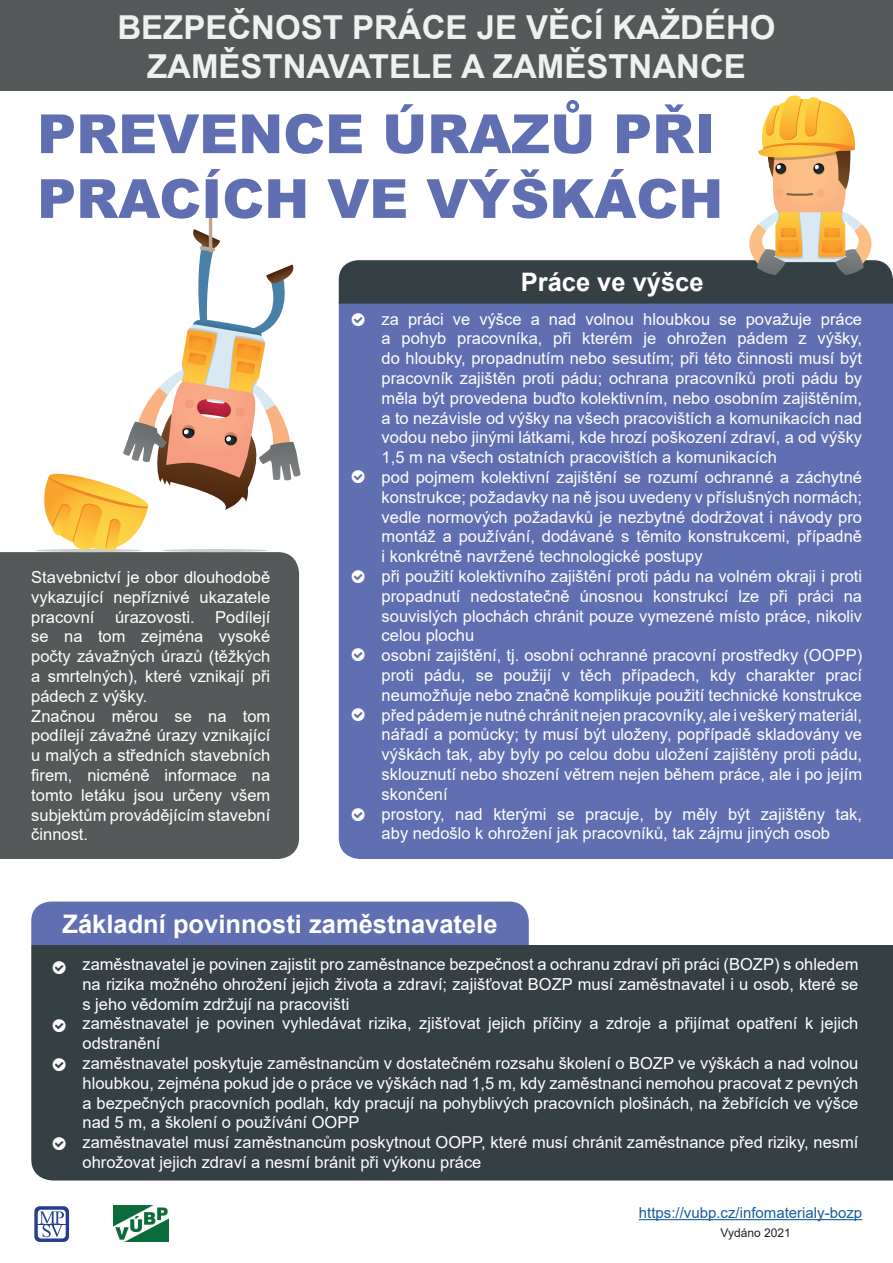
<style>
.page{position:relative;width:893px;height:1263px;background:#fff}
.page>*{position:absolute;margin:0;border:0;box-sizing:border-box;transform-origin:0 0}
.t1{font:900 54px/64.8px "Arial";color:#5f6fb1}
.t2{font:700 33px/39.6px "Arial";color:#eff0f0;text-align:center}
.t3{font:700 25.5px "Arial";color:#fff}
.t4{font:16.5px/19.8px "Arial";color:#fff}
.t5{font:15px "Arial";color:#175d9e}
.t6{font:12px "Arial";color:#231f20}
</style>
<div class="page">
<div style="left:339px;top:304px;width:554px;height:555px;background:#5f6fb1"></div>
<div style="left:0;top:552px;width:299px;height:307px;background:#55595a"></div>
<hr style="left:161px;top:549px;width:107px;height:3px;background:#cccece;border-radius:50%">
<hr style="left:36px;top:549px;width:106px;height:3px;background:#cccece;border-radius:50%">
<svg style="left:43px;top:215px;width:258px;height:336px"></svg>
<div style="left:0;top:0;width:893px;height:91px;background:#55595a"></div>
<hr style="left:639px;top:1219px;width:223px;height:1px;background:#175d9e">
<div style="left:31px;top:945px;width:862px;height:235px;background:#354045"></div>
<div style="left:31px;top:901px;width:498px;height:44px;background:#5f6fb1"></div>
<svg style="left:339px;top:96px;width:554px;height:208px"></svg>
<img style="left:114px;top:1206px;width:55px;height:35px">
<svg style="left:34px;top:1206px;width:35px;height:36px"></svg>
<svg style="left:53px;top:1058px;width:13px;height:13px"></svg>
<svg style="left:53px;top:1019px;width:13px;height:13px"></svg>
<svg style="left:53px;top:961px;width:13px;height:13px"></svg>
<svg style="left:53px;top:1137px;width:13px;height:13px"></svg>
<svg style="left:352px;top:470px;width:13px;height:13px"></svg>
<svg style="left:352px;top:314px;width:13px;height:12px"></svg>
<svg style="left:352px;top:808px;width:13px;height:13px"></svg>
<svg style="left:352px;top:648px;width:13px;height:13px"></svg>
<svg style="left:352px;top:570px;width:13px;height:13px"></svg>
<svg style="left:352px;top:708px;width:13px;height:13px"></svg>
<h2 class="t2" style="left:117px;top:8px;width:660px">BEZPEČNOST PRÁCE JE VĚCÍ KAŽDÉHO<br>ZAMĚSTNAVATELE A ZAMĚSTNANCE</h2>
<h1 class="t1" style="left:37px;top:100px;width:688px">PREVENCE ÚRAZŮ PŘI<br>PRACÍCH VE VÝŠKÁCH</h1>
<p class="t4" style="left:31px;top:567px;width:240px">Stavebnictví je obor dlouhodobě vykazující nepříznivé ukazatele pracovní úrazovosti. Podílejí se na tom zejména vysoké počty závažných úrazů (těžkých a smrtelných), které vznikají při pádech z výšky.<br>Značnou měrou se na tom podílejí závažné úrazy vznikající u malých a středních stavebních firem, nicméně informace na tomto letáku jsou určeny všem subjektům provádějícím stavební činnost.</p>
<h3 class="t3" style="left:521px;top:265px;width:184px">Práce ve výšce</h3>
<p class="t4" style="left:382px;top:309px;width:482px">za práci ve výšce a nad volnou hloubkou se považuje práce a pohyb pracovníka, při kterém je ohrožen pádem z výšky, do hloubky, propadnutím nebo sesutím; při této činnosti musí být pracovník zajištěn proti pádu; ochrana pracovníků proti pádu by měla být provedena buďto kolektivním, nebo osobním zajištěním, a to nezávisle od výšky na všech pracovištích a komunikacích nad vodou nebo jinými látkami, kde hrozí poškození zdraví, a od výšky 1,5 m na všech ostatních pracovištích a komunikacích<br>pod pojmem kolektivní zajištění se rozumí ochranné a záchytné konstrukce; požadavky na ně jsou uvedeny v příslušných normách; vedle normových požadavků je nezbytné dodržovat i návody pro montáž a používání, dodávané s těmito konstrukcemi, případně i konkrétně navržené technologické postupy<br>při použití kolektivního zajištění proti pádu na volném okraji i proti propadnutí nedostatečně únosnou konstrukcí lze při práci na souvislých plochách chránit pouze vymezené místo práce, nikoliv celou plochu<br>osobní zajištění, tj. osobní ochranné pracovní prostředky (OOPP) proti pádu, se použijí v těch případech, kdy charakter prací neumožňuje nebo značně komplikuje použití technické konstrukce před pádem je nutné chránit nejen pracovníky, ale i veškerý materiál, nářadí a pomůcky; ty musí být uloženy, popřípadě skladovány ve výškách tak, aby byly po celou dobu uložení zajištěny proti pádu, sklouznutí nebo shození větrem nejen během práce, ale i po jejím skončení<br>prostory, nad kterými se pracuje, by měly být zajištěny tak, aby nedošlo k ohrožení jak pracovníků, tak zájmu jiných osob</p>
<h3 class="t3" style="left:62px;top:906px;width:437px">Základní povinnosti zaměstnavatele</h3>
<p class="t4" style="left:82px;top:954px;width:777px">zaměstnavatel je povinen zajistit pro zaměstnance bezpečnost a ochranu zdraví při práci (BOZP) s ohledem na rizika možného ohrožení jejich života a zdraví; zajišťovat BOZP musí zaměstnavatel i u osob, které se s jeho vědomím zdržují na pracovišti<br>zaměstnavatel je povinen vyhledávat rizika, zjišťovat jejich příčiny a zdroje a přijímat opatření k jejich odstranění<br>zaměstnavatel poskytuje zaměstnancům v dostatečném rozsahu školení o BOZP ve výškách a nad volnou hloubkou, zejména pokud jde o práce ve výškách nad 1,5 m, kdy zaměstnanci nemohou pracovat z pevných a bezpečných pracovních podlah, kdy pracují na pohyblivých pracovních plošinách, na žebřících ve výšce nad 5 m, a školení o používání OOPP<br>zaměstnavatel musí zaměstnancům poskytnout OOPP, které musí chránit zaměstnance před riziky, nesmí ohrožovat jejich zdraví a nesmí bránit při výkonu práce</p>
<p class="t5" style="left:639px;top:1202px;width:225px">https://vubp.cz/infomaterialy-bozp</p>
<p class="t6" style="left:721px;top:1224px;width:72px">Vydáno 2021</p>
</div>
